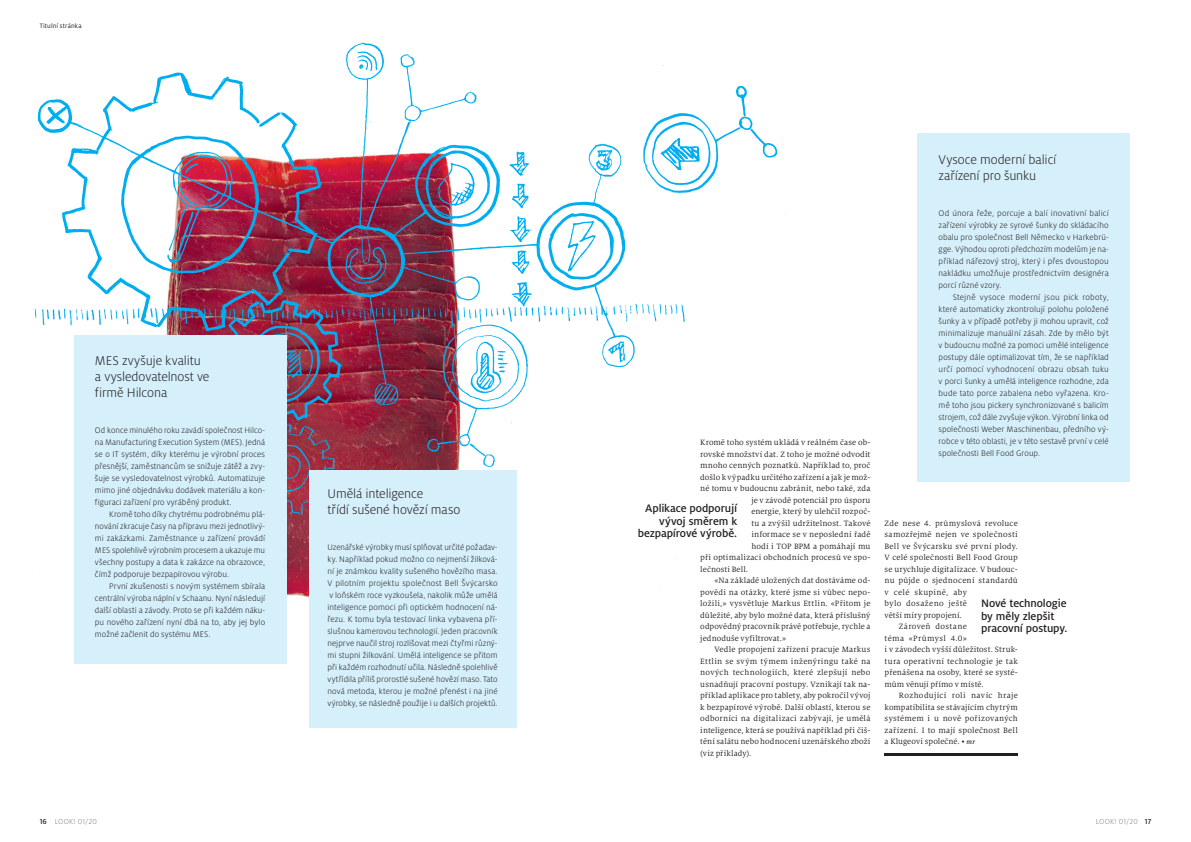
<style>
.page{position:relative;width:1191px;height:842px;background:#fff}
.page>*{position:absolute;margin:0;border:0;box-sizing:border-box;transform-origin:0 0}
.t1{font:300 14px/16px "Milo Pro";letter-spacing:-.005em;color:#231f20}
.t2{font:500 12px/12.5px "Milo Pro";letter-spacing:-.01em;color:#231f20}
.t3{font:300 9px/12px "Milo Pro";letter-spacing:.005em;color:#231f20;text-align:justify}
.t4{font:8.5px "Milo Serif Pro";letter-spacing:.02em;color:#231f20}
.t5{font:8.5px "Milo Serif Pro";letter-spacing:.04em;color:#231f20}
.t6{font:8.5px "Milo Serif Pro";color:#231f20}
.t7{font:300 8px "Milo Pro";letter-spacing:.025em;color:#808285}
.t8{font:7px "Milo Pro";letter-spacing:.015em;color:#231f20}
.s1{font-weight:500;color:#231f20}
.s2{font-weight:500;font-style:italic;font-size:7px}
</style>
<div class="page">
<img style="left:34px;top:42px;width:789px;height:557px">
<img style="left:565px;top:45px;width:220px;height:170px">
<div style="left:309px;top:470px;width:207px;height:258px;background:#d6f0fb"></div>
<div style="left:74px;top:335px;width:212px;height:329px;background:#d6f0fb"></div>
<hr style="left:884px;top:754px;width:134px;height:2px;background:#231f20">
<div style="left:917px;top:133px;width:213px;height:349px;background:#d6f0fb"></div>
<p class="t8" style="left:40px;top:22px;width:43px">Titulní stránka</p>
<h1 class="t1" style="left:95px;top:353px;width:116px">MES zvyšuje kvalitu a vysledovatelnost ve firmě Hilcona</h1>
<p class="t3" style="left:95px;top:424px;width:172px">Od konce minulého roku zavádí společnost Hilco&shy;na Manufacturing Execution System (MES). Jedná se o IT systém, díky kterému je výrobní proces přesnější, zaměstnancům se snižuje zátěž a zvy&shy;šuje se vysledovatelnost výrobků. Automatizuje mimo jiné objednávku dodávek materiálu a kon&shy;figuraci zařízení pro vyráběný produkt.</p>
<p class="t3" style="left:95px;top:508px;width:172px;text-indent:14px">Kromě toho díky chytrému podrobnému plá&shy;nování zkracuje časy na přípravu mezi jednotlivý&shy;mi zakázkami. Zaměstnance u zařízení provádí MES spolehlivě výrobním procesem a ukazuje mu všechny postupy a data k zakázce na obrazovce, čímž podporuje bezpapírovou výrobu.</p>
<p class="t3" style="left:95px;top:580px;width:172px;text-indent:14px">První zkušenosti s novým systémem sbírala centrální výroba náplní v Schaanu. Nyní následují další oblasti a závody. Proto se při každém náku&shy;pu nového zařízení nyní dbá na to, aby jej bylo možné začlenit do systému MES.</p>
<p class="t7" style="left:40px;top:817px;width:59px"><span class="s1">16</span> LOOK! 01/20</p>
<h1 class="t1" style="left:327px;top:485px;width:134px">Umělá inteligence<br>třídí sušené hovězí maso</h1>
<p class="t3" style="left:327px;top:541px;width:172px">Uzenářské výrobky musí splňovat určité požadav&shy;ky. Například pokud možno co nejmenší žilková&shy;ní je známkou kvality sušeného hovězího masa.<br>V pilotním projektu společnost Bell Švýcarsko v loňském roce vyzkoušela, nakolik může umělá inteligence pomoci při optickém hodnocení ná&shy;řezu. K tomu byla testovací linka vybavena pří&shy;slušnou kamerovou technologií. Jeden pracovník nejprve naučil stroj rozlišovat mezi čtyřmi různý&shy;mi stupni žilkování. Umělá inteligence se přitom při každém rozhodnutí učila. Následně spolehlivě vytřídila příliš prorostlé sušené hovězí maso. Tato nová metoda, kterou je možné přenést i na jiné výrobky, se následně použije i u dalších projektů.</p>
<p class="t4" style="left:700px;top:438px;width:172px">Kromě toho systém ukládá v reálném čase ob-</p>
<p class="t4" style="left:700px;top:449px;width:172px">rovské množství dat. Z toho je možné odvodit</p>
<p class="t4" style="left:700px;top:461px;width:172px">mnoho cenných poznatků. Například to, proč</p>
<p class="t4" style="left:700px;top:472px;width:172px">došlo k výpadku určitého zařízení a jak je mož-</p>
<p class="t4" style="left:700px;top:484px;width:172px">né tomu v budoucnu zabránit, nebo také, zda</p>
<p class="t4" style="left:751px;top:495px;width:121px">je v závodě potenciál pro úsporu</p>
<p class="t4" style="left:751px;top:507px;width:121px">energie, který by ulehčil rozpoč-</p>
<p class="t4" style="left:751px;top:518px;width:121px">tu a zvýšil udržitelnost. Takové</p>
<p class="t4" style="left:751px;top:530px;width:121px">informace se v neposlední řadě</p>
<p class="t4" style="left:751px;top:541px;width:121px">hodí i TOP BPM a pomáhají mu</p>
<p class="t4" style="left:700px;top:553px;width:172px">při optimalizaci obchodních procesů ve spo-</p>
<p class="t4" style="left:700px;top:564px;width:49px">lečnosti Bell.</p>
<p class="t4" style="left:714px;top:576px;width:157px">«Na základě uložených dat dostáváme od-</p>
<p class="t4" style="left:700px;top:587px;width:172px">povědi na otázky, které jsme si vůbec nepo-</p>
<p class="t4" style="left:700px;top:599px;width:172px">ložili,» vysvětluje Markus Ettlin. «Přitom je</p>
<p class="t4" style="left:700px;top:610px;width:172px">důležité, aby bylo možné data, která příslušný</p>
<p class="t4" style="left:700px;top:622px;width:172px">odpovědný pracovník právě potřebuje, rychle a</p>
<p class="t4" style="left:700px;top:633px;width:87px">jednoduše vyfiltrovat.»</p>
<p class="t4" style="left:714px;top:645px;width:157px">Vedle propojení zařízení pracuje Markus</p>
<p class="t4" style="left:700px;top:656px;width:172px">Ettlin se svým týmem inženýringu také na</p>
<p class="t4" style="left:700px;top:668px;width:172px">nových technologiích, které zlepšují nebo</p>
<p class="t4" style="left:700px;top:679px;width:172px">usnadňují pracovní postupy. Vznikají tak na-</p>
<p class="t4" style="left:700px;top:691px;width:172px">příklad aplikace pro tablety, aby pokročil vývoj</p>
<p class="t4" style="left:700px;top:702px;width:172px">k bezpapírové výrobě. Další oblastí, kterou se</p>
<p class="t4" style="left:700px;top:714px;width:172px">odborníci na digitalizaci zabývají, je umělá</p>
<p class="t4" style="left:700px;top:725px;width:172px">inteligence, která se používá například při čiš-</p>
<p class="t4" style="left:700px;top:737px;width:172px">tění salátu nebo hodnocení uzenářského zboží</p>
<p class="t4" style="left:700px;top:748px;width:53px">(viz příklady).</p>
<h2 class="t2" style="left:638px;top:502px;width:101px;text-align:right">Aplikace podporují vývoj směrem k bezpapírové výrobě.</h2>
<h1 class="t1" style="left:938px;top:151px;width:119px">Vysoce moderní balicí zařízení pro šunku</h1>
<p class="t3" style="left:938px;top:207px;width:172px">Od února řeže, porcuje a balí inovativní balicí zařízení výrobky ze syrové šunky do skládacího obalu pro společnost Bell Německo v Harkebrü&shy;gge. Výhodou oproti předchozím modelům je na&shy;příklad nářezový stroj, který i přes dvoustopou nakládku umožňuje prostřednictvím designéra porcí různé vzory.</p>
<p class="t3" style="left:938px;top:291px;width:172px;text-indent:14px">Stejně vysoce moderní jsou pick roboty, které automaticky zkontrolují polohu položené šunky a v případě potřeby ji mohou upravit, což minimalizuje manuální zásah. Zde by mělo být v budoucnu možné za pomoci umělé inteligence postupy dále optimalizovat tím, že se například určí pomocí vyhodnocení obrazu obsah tuku v porci šunky a umělá inteligence rozhodne, zda bude tato porce zabalena nebo vyřazena. Kro&shy;mě toho jsou pickery synchronizované s balicím strojem, což dále zvyšuje výkon. Výrobní linka od společnosti Weber Maschinenbau, předního vý&shy;robce v této oblasti, je v této sestavě první v celé společnosti Bell Food Group.</p>
<p class="t4" style="left:884px;top:518px;width:135px">Zde nese 4. průmyslová revoluce</p>
<p class="t4" style="left:884px;top:530px;width:135px">samozřejmě nejen ve společnosti</p>
<p class="t4" style="left:884px;top:541px;width:135px">Bell ve Švýcarsku své první plody.</p>
<p class="t4" style="left:884px;top:553px;width:135px">V celé společnosti Bell Food Group</p>
<p class="t4" style="left:884px;top:564px;width:135px">se urychluje digitalizace. V budouc-</p>
<p class="t4" style="left:884px;top:576px;width:135px">nu půjde o sjednocení standardů</p>
<p class="t4" style="left:884px;top:587px;width:84px">v celé skupině, aby</p>
<p class="t5" style="left:884px;top:599px;width:84px">bylo dosaženo ještě</p>
<p class="t4" style="left:884px;top:610px;width:79px">větší míry propojení.</p>
<p class="t5" style="left:898px;top:622px;width:70px">Zároveň dostane</p>
<p class="t5" style="left:884px;top:633px;width:84px">téma «Průmysl 4.0»</p>
<p class="t4" style="left:884px;top:645px;width:135px">i v závodech vyšší důležitost. Struk-</p>
<p class="t4" style="left:884px;top:656px;width:135px">tura operativní technologie je tak</p>
<p class="t4" style="left:884px;top:668px;width:135px">přenášena na osoby, které se systé-</p>
<p class="t6" style="left:884px;top:679px;width:101px">mům věnují přímo v místě.</p>
<p class="t5" style="left:898px;top:691px;width:121px">Rozhodující roli navíc hraje</p>
<p class="t4" style="left:884px;top:702px;width:135px">kompatibilita se stávajícím chytrým</p>
<p class="t4" style="left:884px;top:714px;width:135px">systémem i u nově pořizovaných</p>
<p class="t4" style="left:884px;top:725px;width:135px">zařízení. I to mají společnost Bell</p>
<p class="t4" style="left:884px;top:737px;width:92px">a Klugeovi společné. • <span class="s2">mr</span></p>
<h2 class="t2" style="left:981px;top:597px;width:88px">Nové technologie by měly zlepšit pracovní postupy.</h2>
<p class="t7" style="left:1095px;top:817px;width:57px">LOOK! 01/20 <span class="s1">17</span></p>
</div>
